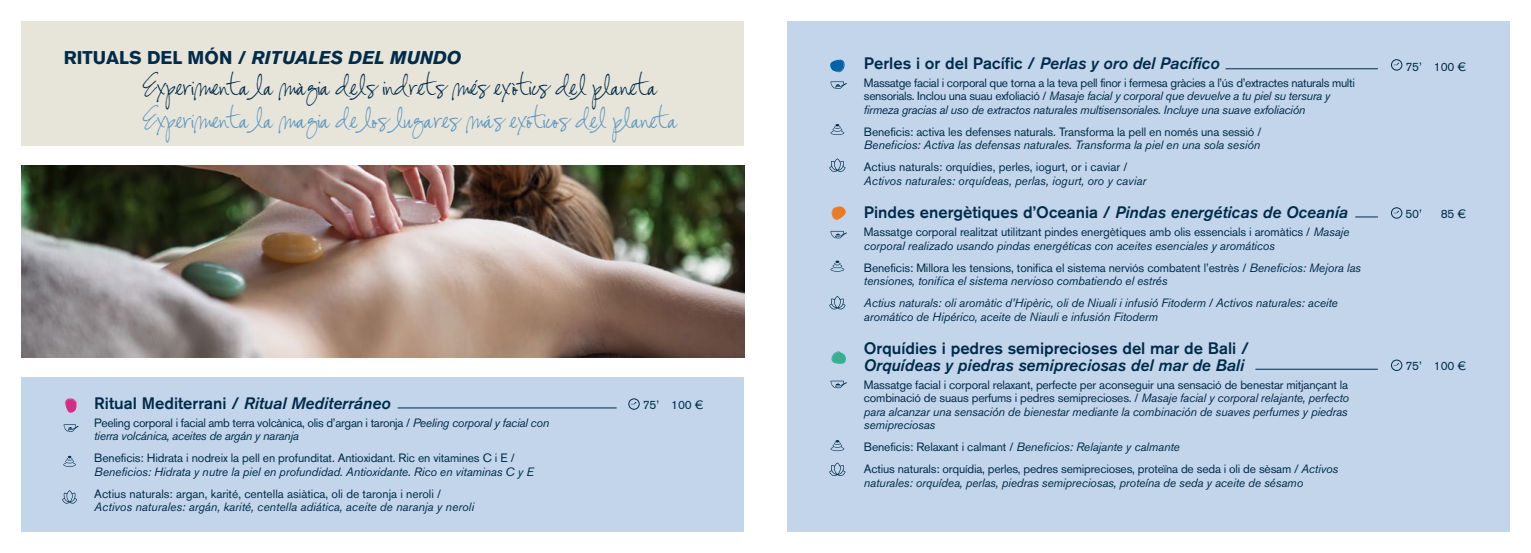
<style>
.page{position:relative;width:1531px;height:553px;background:#fff}
.page>*{position:absolute;margin:0;border:0;box-sizing:border-box;transform-origin:0 0}
.t1{font:37.35px "Susie's Hand";color:#5c98c2}
.t2{font:37.35px "Susie's Hand";color:#002b49}
.t3{font:italic 700 18.3px "Akzidenz Grotesk BQ";color:#002b49}
.t4{font:500 16.5px "Akzidenz Grotesk BQ";color:#002b49}
.t5{font:italic 16.5px "Akzidenz Grotesk BQ Med";color:#002b49}
.t6{font:italic 12px/13.5px "Akzidenz Grotesk BQ";letter-spacing:-.01em;color:#002b49}
.t7{font:12px/13.5px "Akzidenz Grotesk BQ";letter-spacing:-.01em;color:#002b49}
.s1{font-style:normal}
.s2{font-family:"Akzidenz Grotesk BQ Med";font-weight:400;font-style:italic}
.s3{font-family:"Akzidenz Grotesk BQ";font-weight:500;font-style:normal}
.s4{font-style:italic}
</style>
<div class="page">
<div style="left:787px;top:21px;width:722px;height:510px;background:#c2d5eb"></div>
<div style="left:21px;top:21px;width:723px;height:124px;background:#e7e4d9"></div>
<svg style="left:830px;top:231px;width:17px;height:7px"></svg>
<svg style="left:830px;top:260px;width:14px;height:12px"></svg>
<svg style="left:831px;top:351px;width:15px;height:13px"></svg>
<svg style="left:830px;top:381px;width:17px;height:7px"></svg>
<svg style="left:830px;top:440px;width:14px;height:11px"></svg>
<svg style="left:830px;top:81px;width:17px;height:8px"></svg>
<svg style="left:830px;top:124px;width:14px;height:11px"></svg>
<svg style="left:831px;top:206px;width:15px;height:14px"></svg>
<div style="left:1391px;top:59px;width:11px;height:11px;border:1px solid #002b49;border-radius:50%"></div>
<div style="left:1391px;top:207px;width:11px;height:12px;border:1px solid #002b49;border-radius:50%"></div>
<div style="left:1391px;top:360px;width:11px;height:11px;border:1px solid #002b49;border-radius:50%"></div>
<hr style="left:1225px;top:68px;width:153px;height:1px;background:#002b49">
<svg style="left:1355px;top:216px;width:23px;height:1px"></svg>
<hr style="left:1255px;top:369px;width:123px;height:1px;background:#002b49">
<svg style="left:829px;top:158px;width:16px;height:14px"></svg>
<svg style="left:829px;top:296px;width:16px;height:14px"></svg>
<svg style="left:829px;top:462px;width:16px;height:14px"></svg>
<svg style="left:830px;top:59px;width:14px;height:13px"></svg>
<img style="left:21px;top:165px;width:723px;height:192px">
<div style="left:21px;top:377px;width:723px;height:154px;background:#c2d5eb"></div>
<svg style="left:64px;top:424px;width:15px;height:8px"></svg>
<svg style="left:65px;top:398px;width:12px;height:15px"></svg>
<svg style="left:63px;top:456px;width:13px;height:11px"></svg>
<svg style="left:62px;top:490px;width:15px;height:14px"></svg>
<div style="left:628px;top:398px;width:12px;height:12px;border:1px solid #002b49;border-radius:50%"></div>
<hr style="left:398px;top:407px;width:218px;height:1px;background:#002b49">
<h2 class="t3" style="left:64px;top:46px;width:399px"><span class="s1">RITUALS DEL MÓN /</span> RITUALES DEL MUNDO</h2>
<h1 class="t2" style="left:143px;top:70px;width:516px">Experimenta la magia dels indrets mes exotics del planeta</h1>
<h1 class="t1" style="left:143px;top:103px;width:536px">Experimenta la magia de los lugares mas exoticos del planeta</h1>
<h3 class="t4" style="left:94px;top:393px;width:298px">Ritual Mediterrani / <span class="s2">Ritual Mediterráneo</span></h3>
<p class="t6" style="left:94px;top:416px;width:456px"><span class="s1">Peeling corporal i facial amb terra volcànica, olis d’argan i taronja /</span> Peeling corporal y facial con tierra volcánica, aceites de argán y naranja</p>
<p class="t7" style="left:94px;top:451px;width:422px">Beneficis: Hidrata i nodreix la pell en profunditat. Antioxidant. Ric en vitamines C i E /</p>
<p class="t6" style="left:94px;top:465px;width:441px">Beneficios: Hidrata y nutre la piel en profundidad. Antioxidante. Rico en vitaminas C y E</p>
<p class="t7" style="left:94px;top:487px;width:348px">Actius naturals: argan, karité, centella asiàtica, oli de taronja i neroli /</p>
<p class="t6" style="left:94px;top:500px;width:381px">Activos naturales: argán, karité, centella adiática, aceite de naranja y neroli</p>
<p class="t7" style="left:643px;top:398px;width:62px">75’ 100 €</p>
<h3 class="t5" style="left:864px;top:54px;width:357px"><span class="s3">Perles i or del Pacífic /</span> Perlas y oro del Pacífico</h3>
<p class="t6" style="left:864px;top:76px;width:492px"><span class="s1">Massatge facial i corporal que torna a la teva pell finor i fermesa gràcies a l’ús d’extractes naturals multi sensorials. Inclou una suau exfoliació /</span> Masaje facial y corporal que devuelve a tu piel su tersura y firmeza gracias al uso de extractos naturales multisensoriales. Incluye una suave exfoliación</p>
<p class="t7" style="left:864px;top:125px;width:399px">Beneficis: activa les defenses naturals. Transforma la pell en només una sessió /</p>
<p class="t6" style="left:864px;top:138px;width:398px">Beneficios: Activa las defensas naturales. Transforma la piel en una sola sesión</p>
<p class="t7" style="left:864px;top:160px;width:265px">Actius naturals: orquídies, perles, iogurt, or i caviar /</p>
<p class="t6" style="left:864px;top:174px;width:284px">Activos naturales: orquídeas, perlas, iogurt, oro y caviar</p>
<h3 class="t4" style="left:864px;top:202px;width:486px">Pindes energètiques d’Oceania / <span class="s2">Pindas energéticas de Oceanía</span></h3>
<p class="t7" style="left:864px;top:225px;width:487px">Massatge corporal realitzat utilitzant pindes energètiques amb olis essencials i aromàtics / <span class="s4">Masaje corporal realizado usando pindas energéticas con aceites esenciales y aromáticos</span></p>
<p class="t6" style="left:864px;top:261px;width:499px"><span class="s1">Beneficis: Millora les tensions, tonifica el sistema nerviós combatent l’estrès /</span> Beneficios: Mejora las tensiones, tonifica el sistema nervioso combatiendo el estrés</p>
<p class="t6" style="left:864px;top:296px;width:475px">Actius naturals: oli aromàtic d’Hipèric, oli de Niuali i infusió Fitoderm / Activos naturales: aceite aromático de Hipérico, aceite de Niauli e infusión Fitoderm</p>
<h3 class="t4" style="left:864px;top:338px;width:387px">Orquídies i pedres semiprecioses del mar de Bali /</h3>
<h3 class="t5" style="left:864px;top:355px;width:382px">Orquídeas y piedras semipreciosas del mar de Bali</h3>
<p class="t7" style="left:864px;top:377px;width:487px">Massatge facial i corporal relaxant, perfecte per aconseguir una sensació de benestar mitjançant la combinació de suaus perfums i pedres semiprecioses. / <span class="s4">Masaje facial y corporal relajante, perfecto para alcanzar una sensación de bienestar mediante la combinación de suaves perfumes y piedras semipreciosas</span></p>
<p class="t7" style="left:864px;top:436px;width:476px;line-height:22px">Beneficis: Relaxant i calmant / <span class="s4">Beneficios: Relajante y calmante<br></span>Actius naturals: orquídia, perles, pedres semiprecioses, proteïna de seda i oli de sèsam <span class="s4">/ Activos</span></p>
<p class="t6" style="left:864px;top:475px;width:441px">naturales: orquídea, perlas, piedras semipreciosas, proteína de seda y aceite de sésamo</p>
<p class="t7" style="left:1405px;top:60px;width:18px">75’</p>
<p class="t7" style="left:1434px;top:60px;width:34px">100 €</p>
<p class="t7" style="left:1405px;top:207px;width:18px">50’</p>
<p class="t7" style="left:1440px;top:207px;width:27px">85 €</p>
<p class="t7" style="left:1405px;top:359px;width:18px">75’</p>
<p class="t7" style="left:1434px;top:359px;width:34px">100 €</p>
</div>
